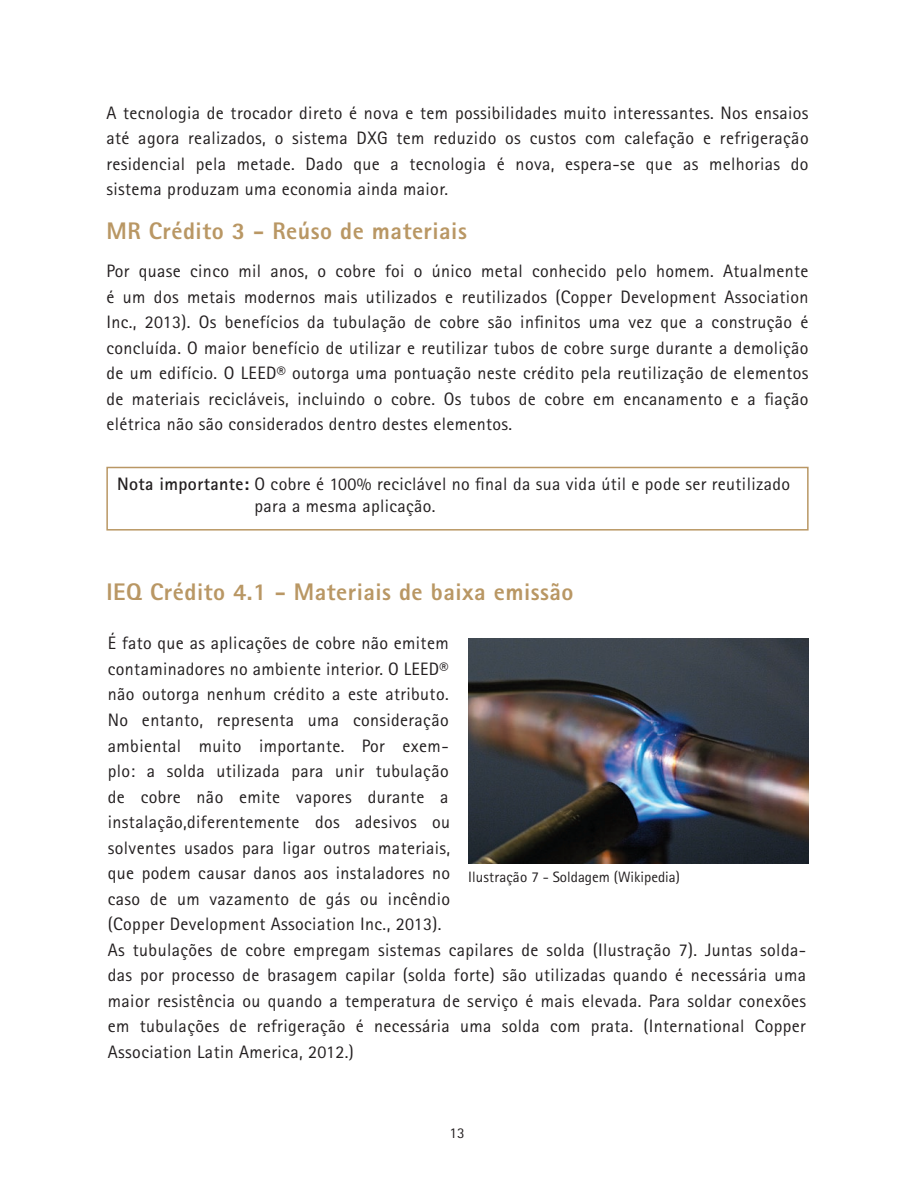
<style>
.page{position:relative;width:915px;height:1191px;background:#fff}
.page>*{position:absolute;margin:0;border:0;box-sizing:border-box;transform-origin:0 0}
.t1{font:800 24px "Rotis Sans Serif Pro";letter-spacing:.02em;color:#b99764}
.t2{font:18px/25.5px "Rotis Sans Serif Pro";letter-spacing:.02em;color:#231f20;text-align:justify}
.t3{font:15px "Rotis Sans Serif Pro";color:#231f20}
.s1{font-weight:700}
</style>
<div class="page">
<div style="left:106px;top:467px;width:702px;height:63px;border:2px solid #b99764"></div>
<img style="left:468px;top:638px;width:340px;height:225px">
<p class="t2" style="left:106px;top:100px;width:703px">A tecnologia de trocador direto é nova e tem possibilidades muito interessantes. Nos ensaios até agora realizados, o sistema DXG tem reduzido os custos com calefação e refrigeração residencial pela metade. Dado que a tecnologia é nova, espera-se que as melhorias do sistema produzam uma economia ainda maior.</p>
<p class="t1" style="left:106px;top:216px;width:362px">MR Crédito 3 - Reúso de materiais</p>
<p class="t2" style="left:106px;top:259px;width:703px">Por quase cinco mil anos, o cobre foi o único metal conhecido pelo homem. Atualmente é um dos metais modernos mais utilizados e reutilizados (Copper Development Association Inc., 2013). Os benefícios da tubulação de cobre são infinitos uma vez que a construção é concluída. O maior benefício de utilizar e reutilizar tubos de cobre surge durante a demolição de um edifício. O LEED® outorga uma pontuação neste crédito pela reutilização de elementos de materiais recicláveis, incluindo o cobre. Os tubos de cobre em encanamento e a fiação elétrica não são considerados dentro destes elementos.</p>
<p class="t2" style="left:254px;top:474px;width:537px;line-height:21.6px;text-indent:-137px"><span class="s1">Nota importante:</span> O cobre é 100% reciclável no final da sua vida útil e pode ser reutilizado para a mesma aplicação.</p>
<p class="t1" style="left:106px;top:576px;width:468px">IEQ Crédito 4.1 - Materiais de baixa emissão</p>
<p class="t2" style="left:108px;top:631px;width:344px">É fato que as aplicações de cobre não emitem contaminadores no ambiente interior. O LEED® não outorga nenhum crédito a este atributo.<br>No entanto, representa uma consideração ambiental muito importante. Por exem&shy;plo: a solda utilizada para unir tubulação de cobre não emite vapores durante a instalação,diferentemente dos adesivos ou solventes usados para ligar outros materiais, que podem causar danos aos instaladores no caso de um vazamento de gás ou incêndio (Copper Development Association Inc., 2013).</p>
<p class="t2" style="left:108px;top:937px;width:699px">As tubulações de cobre empregam sistemas capilares de solda (Ilustração 7). Juntas solda&shy;das por processo de brasagem capilar (solda forte) são utilizadas quando é necessária uma maior resistência ou quando a temperatura de serviço é mais elevada. Para soldar conexões em tubulações de refrigeração é necessária uma solda com prata. (International Copper Association Latin America, 2012.)</p>
<p class="t3" style="left:468px;top:868px;width:213px">Ilustração 7 - Soldagem (Wikipedia)</p>
<p class="t3" style="left:449px;top:1123px;width:16px">13</p>
</div>
